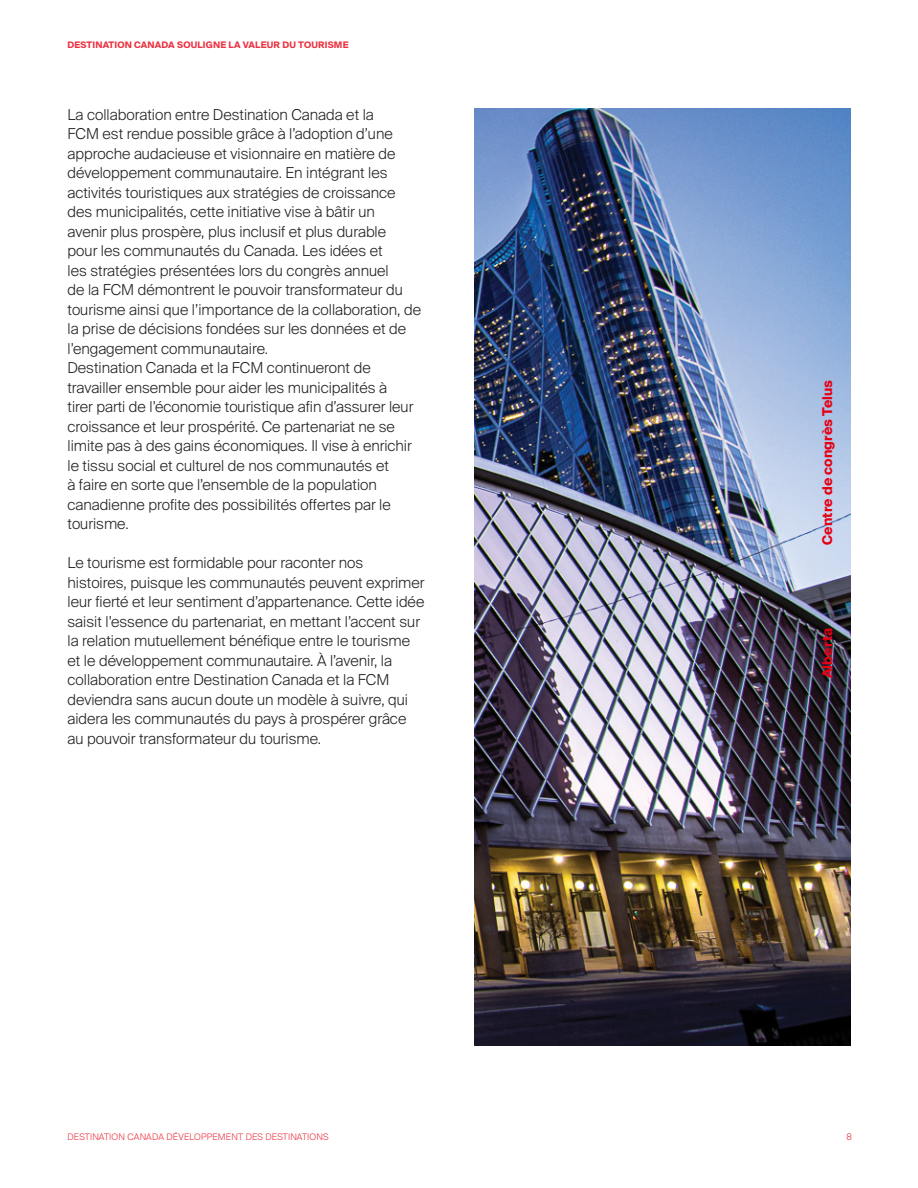
<style>
.page{position:relative;width:918px;height:1188px;background:#fff}
.page>*{position:absolute;margin:0;border:0;box-sizing:border-box;transform-origin:0 0}
.t1{font:300 15px/19.5px "Suisse Intl";color:#231f20}
.t2{font:700 13.5px "Suisse Intl";letter-spacing:.01em;color:#e60013}
.t3{font:300 9px "Suisse Intl";letter-spacing:.02em;color:#eb3342}
.t4{font:700 9px "Suisse Intl";letter-spacing:.02em;color:#eb3342}
</style>
<div class="page">
<img style="left:474px;top:108px;width:376px;height:937px">
<p class="t4" style="left:68px;top:39px;width:283px">DESTINATION CANADA SOULIGNE LA VALEUR DU TOURISME</p>
<p class="t1" style="left:68px;top:105px;width:355px">La collaboration entre Destination Canada et la<br>FCM est rendue possible grâce à l’adoption d’une approche audacieuse et visionnaire en matière de développement communautaire. En intégrant les activités touristiques aux stratégies de croissance des municipalités, cette initiative vise à bâtir un<br>avenir plus prospère, plus inclusif et plus durable<br>pour les communautés du Canada. Les idées et<br>les stratégies présentées lors du congrès annuel<br>de la FCM démontrent le pouvoir transformateur du tourisme ainsi que l’importance de la collaboration, de la prise de décisions fondées sur les données et de l’engagement communautaire.</p>
<p class="t1" style="left:68px;top:358px;width:347px">Destination Canada et la FCM continueront de travailler ensemble pour aider les municipalités à tirer parti de l’économie touristique afin d’assurer leur croissance et leur prospérité. Ce partenariat ne se limite pas à des gains économiques. Il vise à enrichir le tissu social et culturel de nos communautés et<br>à faire en sorte que l’ensemble de la population canadienne profite des possibilités offertes par le tourisme.</p>
<p class="t1" style="left:68px;top:553px;width:358px">Le tourisme est formidable pour raconter nos histoires, puisque les communautés peuvent exprimer leur fierté et leur sentiment d’appartenance. Cette idée saisit l’essence du partenariat, en mettant l’accent sur la relation mutuellement bénéfique entre le tourisme et le développement communautaire. À l’avenir, la collaboration entre Destination Canada et la FCM deviendra sans aucun doute un modèle à suivre, qui aidera les communautés du pays à prospérer grâce au pouvoir transformateur du tourisme.</p>
<p class="t2" style="left:820px;top:545px;width:167px;rotate:-90deg">Centre de congrès Telus</p>
<p class="t2" style="left:820px;top:678px;width:52px;rotate:-90deg">Alberta</p>
<p class="t3" style="left:68px;top:1132px;width:263px">DESTINATION CANADA DÉVELOPPEMENT DES DESTINATIONS</p>
<p class="t3" style="left:847px;top:1132px;width:7px">8</p>
</div>
